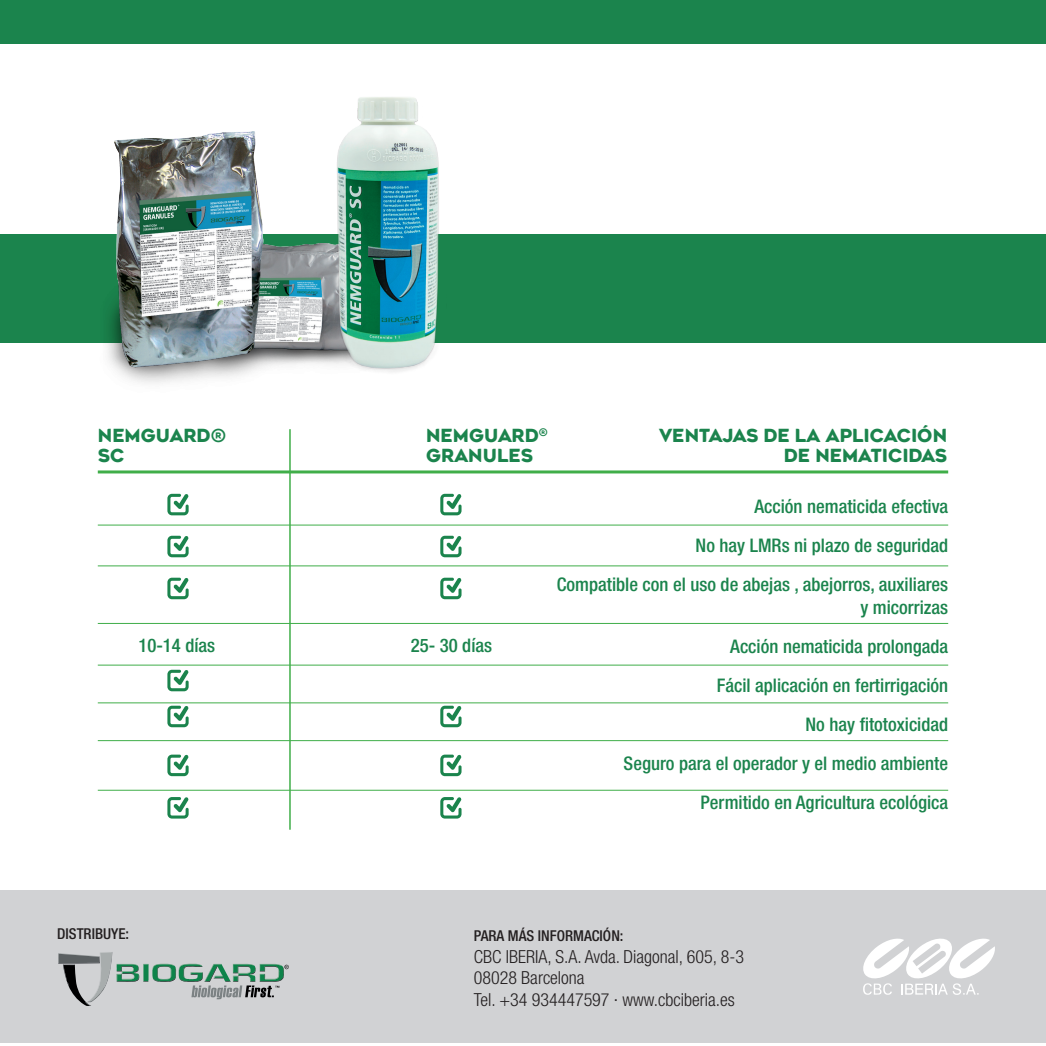
<style>
.page{position:relative;width:1046px;height:1046px;background:#fff}
.page>*{position:absolute;margin:0;border:0;box-sizing:border-box;transform-origin:0 0}
.t1{font:500 condensed 18.75px/39px "Helvetica Neue LT Std";color:#1b844d;text-align:right}
.t2{font:300 condensed 18px/21.6px "Helvetica Neue LT Std";color:#231f20}
.t3{font:700 18px/19.5px "Agenor";color:#1b844d}
.t4{font:500 condensed 15px "Helvetica Neue LT Std";color:#231f20}
</style>
<div class="page">
<div style="left:0;top:234px;width:1046px;height:109px;background:#1b844d"></div>
<div style="left:0;top:0;width:1046px;height:43px;background:#1b844d"></div>
<div style="left:0;top:890px;width:1046px;height:153px;background:#d1d2d4"></div>
<svg style="left:863px;top:938px;width:132px;height:57px"></svg>
<svg style="left:58px;top:952px;width:231px;height:54px"></svg>
<svg style="left:440px;top:494px;width:22px;height:21px"></svg>
<svg style="left:440px;top:578px;width:22px;height:21px"></svg>
<svg style="left:167px;top:578px;width:22px;height:21px"></svg>
<svg style="left:440px;top:536px;width:22px;height:21px"></svg>
<svg style="left:167px;top:536px;width:22px;height:21px"></svg>
<svg style="left:167px;top:494px;width:22px;height:21px"></svg>
<svg style="left:167px;top:670px;width:22px;height:21px"></svg>
<svg style="left:167px;top:706px;width:22px;height:21px"></svg>
<svg style="left:440px;top:706px;width:22px;height:21px"></svg>
<svg style="left:167px;top:755px;width:22px;height:21px"></svg>
<svg style="left:440px;top:755px;width:22px;height:21px"></svg>
<svg style="left:167px;top:797px;width:22px;height:22px"></svg>
<svg style="left:440px;top:797px;width:22px;height:22px"></svg>
<hr style="left:98px;top:470px;width:850px;height:3px;background:#40ae49">
<hr style="left:98px;top:525px;width:850px;height:1px;background:#40ae49">
<hr style="left:98px;top:566px;width:850px;height:1px;background:#40ae49">
<hr style="left:98px;top:623px;width:850px;height:1px;background:#40ae49">
<hr style="left:98px;top:665px;width:850px;height:1px;background:#40ae49">
<hr style="left:98px;top:702px;width:850px;height:1px;background:#40ae49">
<hr style="left:98px;top:740px;width:850px;height:1px;background:#40ae49">
<hr style="left:98px;top:790px;width:850px;height:1px;background:#40ae49">
<hr style="left:289px;top:429px;width:2px;height:401px;background:#40ae49">
<img style="left:106px;top:131px;width:204px;height:252px">
<img style="left:310px;top:97px;width:129px;height:275px">
<p class="t3" style="left:98px;top:427px;width:130px">NEMGUARD®<br>SC</p>
<p class="t3" style="left:659px;top:427px;width:290px;text-align:right">VENTAJAS DE LA APLICACIÓN<br>DE NEMATICIDAS</p>
<p class="t3" style="left:426px;top:427px;width:123px">NEMGUARD<sup>®<br></sup>GRANULES</p>
<p class="t1" style="left:138px;top:626px;width:78px">10-14 días</p>
<p class="t1" style="left:411px;top:626px;width:83px">25- 30 días</p>
<p class="t1" style="left:557px;top:487px;width:393px">Acción nematicida efectiva<br>No hay LMRs ni plazo de seguridad<br>Compatible con el uso de abejas , abejorros, auxiliares</p>
<p class="t1" style="left:624px;top:588px;width:326px">y micorrizas<br>Acción nematicida prolongada<br>Fácil aplicación en fertirrigación<br>No hay fitotoxicidad<br>Seguro para el operador y el medio ambiente<br>Permitido en Agricultura ecológica</p>
<p class="t4" style="left:57px;top:925px;width:73px">DISTRIBUYE:</p>
<p class="t4" style="left:474px;top:927px;width:151px">PARA MÁS INFORMACIÓN:</p>
<p class="t2" style="left:474px;top:945px;width:272px">CBC IBERIA, S.A. Avda. Diagonal, 605, 8-3<br>08028 Barcelona<br>Tel. +34 934447597 · www.cbciberia.es</p>
</div>
